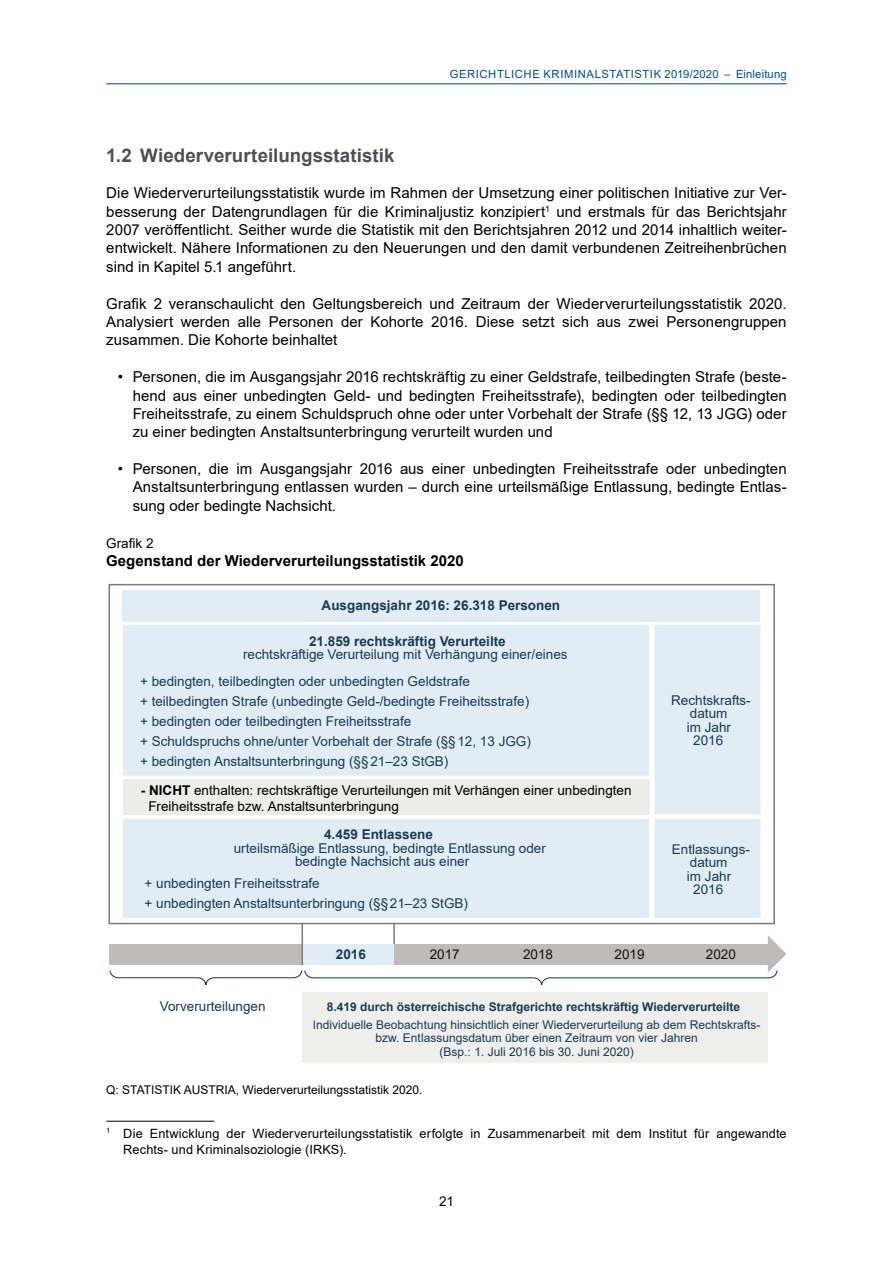
<style>
.page{position:relative;width:893px;height:1263px;background:#fff}
.page>*{position:absolute;margin:0;border:0;box-sizing:border-box;transform-origin:0 0}
.id18852{font:700 18.75px "Arial";color:#504f53}
.id18850{font:15px/18.3px "Arial";color:#000;text-align:justify}
.t1{font:700 15px "Arial";color:#000}
.t2{font:13.5px/13.5px "Arial";color:#193b55;text-align:center}
.t3{font:13.5px/16.2px "Arial";color:#000}
.t4{font:700 13.5px "Arial";color:#193b55}
.t5{font:13.5px "Arial";color:#181112}
.id18850-2{font:12.75px/16.5px "Arial";letter-spacing:.01em;color:#000}
.t6{font:12px/17.2px "Arial";color:#193b55;text-align:center}
.id18855{font:12px "Arial";color:#000}
.t7{font:12px "Arial";color:#181112}
.t8{font:11.25px "Arial";letter-spacing:.05em;color:#004e8b}
.s1{font-weight:700}
</style>
<div class="page">
<hr style="left:106px;top:83px;width:681px;height:1px;background:#00457e">
<hr style="left:106px;top:1121px;width:108px;height:1px;background:#000">
<div style="left:122px;top:590px;width:638px;height:31px;background:#e2ecf5"></div>
<div style="left:123px;top:625px;width:638px;height:293px;background:#e2ecf5"></div>
<div style="left:108px;top:584px;width:667px;height:340px;border:2px solid #7e7b7b"></div>
<hr style="left:393px;top:923px;width:2px;height:41px;background:#7e7b7b">
<hr style="left:301px;top:923px;width:2px;height:42px;background:#7e7b7b">
<div style="left:123px;top:780px;width:526px;height:35px;background:#ececea"></div>
<div style="left:302px;top:992px;width:465px;height:71px;background:#eeeeec"></div>
<svg style="left:109px;top:935px;width:677px;height:50px"></svg>
<p class="t8" style="left:450px;top:66px;width:338px">Gerichtliche Kriminalstatistik 2019/2020 – Einleitung</p>
<h2 class="id18852" style="left:106px;top:142px;width:290px">1.2 Wiederverurteilungsstatistik</h2>
<p class="id18850" style="left:106px;top:184px;width:682px">Die Wiederverurteilungsstatistik wurde im Rahmen der Umsetzung einer politischen I nitiative zur Ver&shy;besserung der Datengrundlagen für die Kriminaljustiz konzipiert<sup>1</sup> und erstmals für das Berichtsjahr 2007 veröffentlicht. Seither wurde die Statistik mit den Berichtsjahren 2012 und 2014 inhaltlich weiter&shy;entwickelt. Nähere I nformationen zu den Neuerungen und den damit verbundenen Zeitreihenbrüchen sind in Kapitel 5.1 angeführt.</p>
<p class="id18850" style="left:106px;top:294px;width:682px">Grafik 2 veranschaulicht den Geltungsbereich und Zeitraum der Wiederverurteilungsstatistik 2020.<br>Analysiert werden alle Personen der Kohorte 2016. Diese setzt sich aus zwei Personengruppen zusammen. Die Kohorte beinhaltet</p>
<p class="id18850" style="left:133px;top:368px;width:656px;text-indent:-15px">• Personen, die im Ausgangsjahr 2016 rechtskräftig zu einer Geldstrafe, teilbedingten Strafe (beste&shy;hend aus einer unbedingten Geld- und bedingten Freiheitsstrafe), bedingten oder teilbedingten Freiheitsstrafe, zu einem Schuldspruch ohne oder unter Vorbehalt der Strafe (§§ 12, 13 JGG) oder zu einer bedingten Anstaltsunterbringung verurteilt wurden und</p>
<p class="id18850" style="left:133px;top:459px;width:655px;text-indent:-15px">• Personen, die im Ausgangsjahr 2016 aus einer unbedingten Freiheitsstrafe oder unbedingten Anstaltsunterbringung entlassen wurden – durch eine urteilsmäßige Entlassung, bedingte Entlas&shy;sung oder bedingte Nachsicht.</p>
<p class="t3" style="left:106px;top:535px;width:49px">Grafik 2</p>
<p class="t1" style="left:106px;top:550px;width:359px">Gegenstand der Wiederverurteilungsstatistik 2020</p>
<p class="t4" style="left:322px;top:596px;width:240px">Ausgangsjahr 2016: 26.318 Personen</p>
<p class="t2" style="left:243px;top:634px;width:326px"><span class="s1">21.859 rechtskräftig Verurteilte<br></span>rechtskräftige Verurteilung mit Verhängung einer/eines</p>
<p class="t2" style="left:140px;top:672px;width:392px;line-height:19.8px;text-align:left">+ bedingten, teilbedingten oder unbedingten Geldstrafe<br>+ teilbedingten Strafe (unbedingte Geld-/bedingte Freiheitsstrafe) + bedingten oder teilbedingten Freiheitsstrafe<br>+ Schuldspruchs ohne/unter Vorbehalt der Strafe (§§ 12, 13 JGG) + bedingten Anstaltsunterbringung (§§ 21–23 StGB)</p>
<p class="t3" style="left:148px;top:782px;width:485px;text-indent:-8px"><span class="s1">- NICHT</span> enthalten: rechtskräftige Verurteilungen mit Verhängen einer unbedingten<br>Freiheitsstrafe bzw. Anstaltsunterbringung</p>
<p class="t7" style="left:177px;top:783px;width:5px">-</p>
<p class="t2" style="left:671px;top:693px;width:81px">Rechtskrafts&shy;datum</p>
<p class="t2" style="left:693px;top:734px;width:32px">2016</p>
<p class="t2" style="left:687px;top:720px;width:46px">im Jahr</p>
<p class="t4" style="left:324px;top:825px;width:110px">4.459 Entlassene</p>
<p class="t2" style="left:234px;top:841px;width:314px">urteilsmäßige Entlassung, bedingte Entlassung oder</p>
<p class="t2" style="left:295px;top:854px;width:176px">bedingte Nachsicht aus einer</p>
<p class="t2" style="left:672px;top:842px;width:80px">Entlassungs&shy;datum<br>im Jahr<br>2016</p>
<p class="t2" style="left:145px;top:874px;width:325px;line-height:19.8px;text-align:left">+ unbedingten Freiheitsstrafe<br>+ unbedingten Anstaltsunterbringung (§§ 21–23 StGB)</p>
<p class="t4" style="left:336px;top:944px;width:32px">2016</p>
<p class="t5" style="left:430px;top:944px;width:32px">2017</p>
<p class="t5" style="left:523px;top:944px;width:32px">2018</p>
<p class="t5" style="left:614px;top:944px;width:32px">2019</p>
<p class="t5" style="left:706px;top:944px;width:32px">2020</p>
<p class="t2" style="left:160px;top:1000px;width:107px">Vorverurteilungen</p>
<p class="t6" style="left:313px;top:998px;width:449px"><span class="s1">8.419 durch österreichische Strafgerichte rechtskräftig Wiederverurteilte<br></span>Individuelle Beobachtung hinsichtlich einer Wiederverurteilung ab dem Rechtskrafts-</p>
<p class="t6" style="left:376px;top:1031px;width:324px;line-height:13.5px">bzw. Entlassungsdatum über einen Zeitraum von vier Jahren (Bsp.: 1. Juli 2016 bis 30. Juni 2020)</p>
<p class="id18855" style="left:106px;top:1081px;width:24px">Q: STATISTI</p>
<p class="id18855" style="left:173px;top:1081px;width:36px">K AUSTRIA</p>
<p class="id18855" style="left:236px;top:1081px;width:188px">, Wiederverurteilungsstatistik 2020.</p>
<p class="id18850-2" style="left:123px;top:1125px;width:665px;text-indent:-17px"><sup>1</sup> Die Entwicklung der Wiederverurteilungsstatistik erfolgte in Zusammenarbeit mit dem I nstitut für angewandte<br>Rechts- und Kriminalsoziologie (IRKS).</p>
<p class="t3" style="left:439px;top:1193px;width:16px">21</p>
</div>
